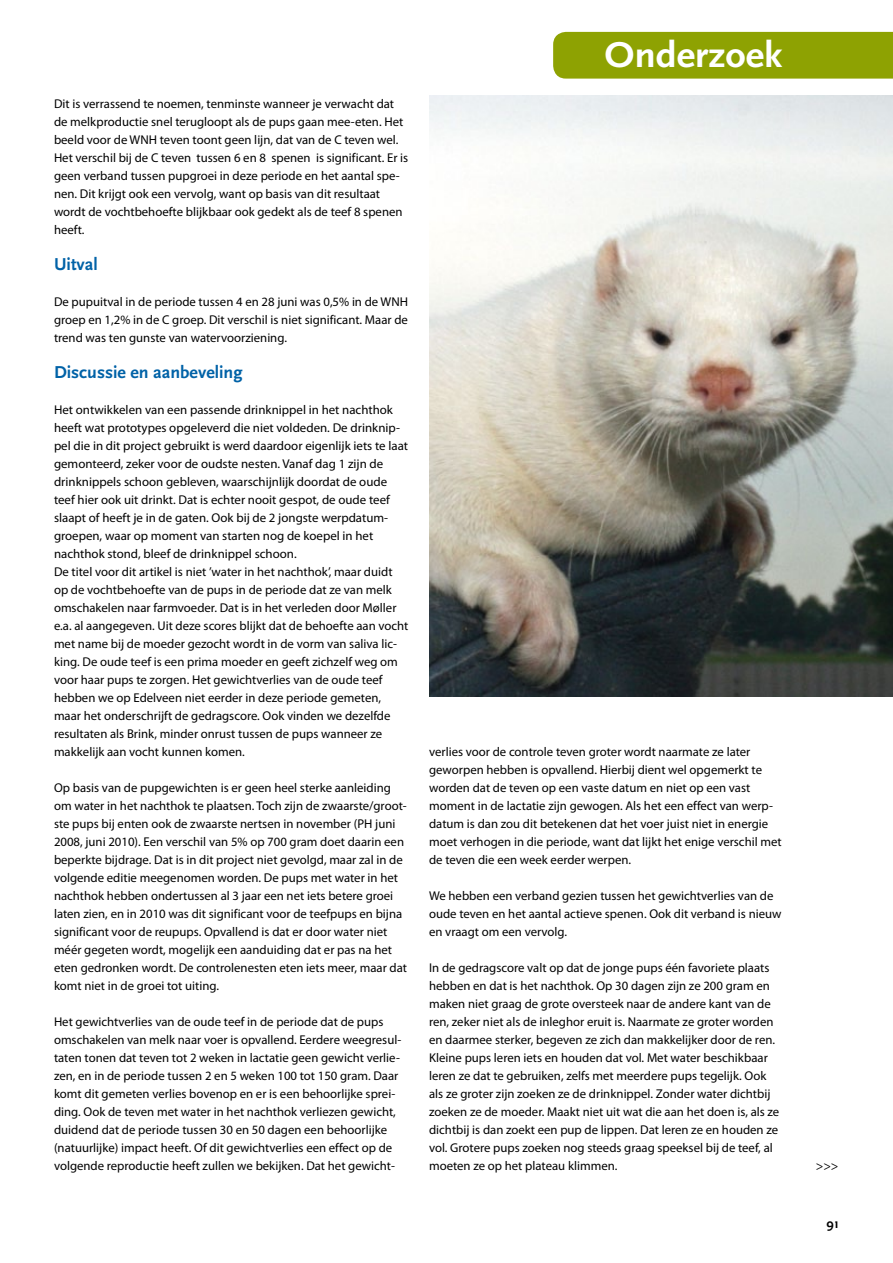
<style>
.page{position:relative;width:893px;height:1263px;background:#fff}
.page>*{position:absolute;margin:0;border:0;box-sizing:border-box;transform-origin:0 0}
.t1{font:700 37.5px "Scala Sans";color:#fff;scale:1.05 1}
.t2{font:700 18px "Scala Sans";color:#0062a7}
.t3{font:700 13.5px "Scala Sans";color:#000}
.t4{font:12.75px/18px "Myriad Pro";color:#000}
</style>
<div class="page">
<div style="left:553px;top:32px;width:340px;height:47px;background:#8ea202"></div>
<img style="left:429px;top:96px;width:464px;height:600px">
<p class="t4" style="left:54px;top:95px;width:356px">Dit is verrassend te noemen, tenminste wanneer je verwacht dat de melkproductie snel terugloopt als de pups gaan mee-eten. Het beeld voor de WNH teven toont geen lijn, dat van de C teven wel.<br>Het verschil bij de C teven tussen 6 en 8 spenen is significant. Er is geen verband tussen pupgroei in deze periode en het aantal spe&shy;nen. Dit krijgt ook een vervolg, want op basis van dit resultaat wordt de vochtbehoefte blijkbaar ook gedekt als de teef 8 spenen heeft.</p>
<h2 class="t2" style="left:54px;top:254px;width:45px">Uitval</h2>
<p class="t4" style="left:54px;top:293px;width:356px;text-align:justify">De pupuitval in de periode tussen 4 en 28 juni was 0,5% in de WNH groep en 1,2% in de C groep. Dit verschil is niet significant. Maar de trend was ten gunste van watervoorziening.</p>
<h2 class="t2" style="left:54px;top:362px;width:190px">Discussie en aanbeveling</h2>
<p class="t4" style="left:54px;top:401px;width:356px">Het ontwikkelen van een passende drinknippel in het nachthok heeft wat prototypes opgeleverd die niet voldeden. De drinknip&shy;pel die in dit project gebruikt is werd daardoor eigenlijk iets te laat gemonteerd, zeker voor de oudste nesten. Vanaf dag 1 zijn de drinknippels schoon gebleven, waarschijnlijk doordat de oude teef hier ook uit drinkt. Dat is echter nooit gespot, de oude teef slaapt of heeft je in de gaten. Ook bij de 2 jongste werpdatum&shy;groepen, waar op moment van starten nog de koepel in het nachthok stond, bleef de drinknippel schoon.<br>De titel voor dit artikel is niet ’water in het nachthok’, maar duidt op de vochtbehoefte van de pups in de periode dat ze van melk omschakelen naar farmvoeder. Dat is in het verleden door Møller e.a. al aangegeven. Uit deze scores blijkt dat de behoefte aan vocht met name bij de moeder gezocht wordt in de vorm van saliva lic&shy;king. De oude teef is een prima moeder en geeft zichzelf weg om voor haar pups te zorgen. Het gewichtverlies van de oude teef hebben we op Edelveen niet eerder in deze periode gemeten, maar het onderschrijft de gedragscore. Ook vinden we dezelfde resultaten als Brink, minder onrust tussen de pups wanneer ze makkelijk aan vocht kunnen komen.</p>
<p class="t4" style="left:54px;top:779px;width:355px">Op basis van de pupgewichten is er geen heel sterke aanleiding om water in het nachthok te plaatsen. Toch zijn de zwaarste/groot&shy;ste pups bij enten ook de zwaarste nertsen in november (PH juni 2008, juni 2010). Een verschil van 5% op 700 gram doet daarin een beperkte bijdrage. Dat is in dit project niet gevolgd, maar zal in de volgende editie meegenomen worden. De pups met water in het nachthok hebben ondertussen al 3 jaar een net iets betere groei laten zien, en in 2010 was dit significant voor de teefpups en bijna significant voor de reupups. Opvallend is dat er door water niet méér gegeten wordt, mogelijk een aanduiding dat er pas na het eten gedronken wordt. De controlenesten eten iets meer, maar dat komt niet in de groei tot uiting.</p>
<p class="t4" style="left:54px;top:1013px;width:349px">Het gewichtverlies van de oude teef in de periode dat de pups omschakelen van melk naar voer is opvallend. Eerdere weegresul&shy;taten tonen dat teven tot 2 weken in lactatie geen gewicht verlie&shy;zen, en in de periode tussen 2 en 5 weken 100 tot 150 gram. Daar komt dit gemeten verlies bovenop en er is een behoorlijke sprei&shy;ding. Ook de teven met water in het nachthok verliezen gewicht, duidend dat de periode tussen 30 en 50 dagen een behoorlijke (natuurlijke) impact heeft. Of dit gewichtverlies een effect op de volgende reproductie heeft zullen we bekijken. Dat het gewicht-</p>
<h1 class="t1" style="left:604px;top:35px;width:171px">Onderzoek</h1>
<p class="t4" style="left:429px;top:743px;width:354px">verlies voor de controle teven groter wordt naarmate ze later geworpen hebben is opvallend. Hierbij dient wel opgemerkt te worden dat de teven op een vaste datum en niet op een vast moment in de lactatie zijn gewogen. Als het een effect van werp&shy;datum is dan zou dit betekenen dat het voer juist niet in energie moet verhogen in die periode, want dat lijkt het enige verschil met de teven die een week eerder werpen.</p>
<p class="t4" style="left:429px;top:887px;width:354px">We hebben een verband gezien tussen het gewichtverlies van de oude teven en het aantal actieve spenen. Ook dit verband is nieuw en vraagt om een vervolg.</p>
<p class="t4" style="left:429px;top:959px;width:352px">In de gedragscore valt op dat de jonge pups één favoriete plaats hebben en dat is het nachthok. Op 30 dagen zijn ze 200 gram en maken niet graag de grote oversteek naar de andere kant van de ren, zeker niet als de inleghor eruit is. Naarmate ze groter worden en daarmee sterker, begeven ze zich dan makkelijker door de ren.<br>Kleine pups leren iets en houden dat vol. Met water beschikbaar leren ze dat te gebruiken, zelfs met meerdere pups tegelijk. Ook als ze groter zijn zoeken ze de drinknippel. Zonder water dichtbij zoeken ze de moeder. Maakt niet uit wat die aan het doen is, als ze dichtbij is dan zoekt een pup de lippen. Dat leren ze en houden ze vol. Grotere pups zoeken nog steeds graag speeksel bij de teef, al moeten ze op het plateau klimmen.</p>
<p class="t4" style="left:816px;top:1157px;width:24px">&gt;&gt;&gt;</p>
<p class="t3" style="left:827px;top:1216px;width:14px">91</p>
</div>
